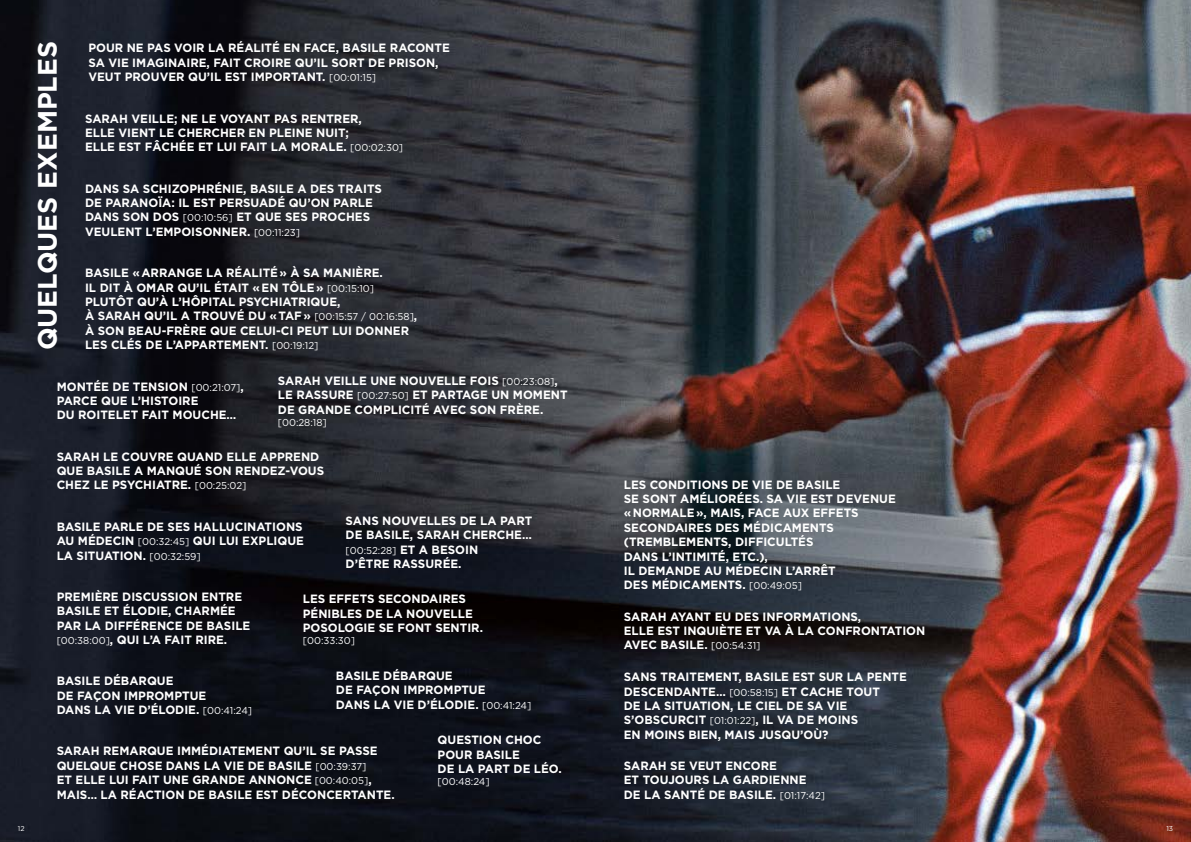
<style>
.page{position:relative;width:1191px;height:842px;background:#fff}
.page>*{position:absolute;margin:0;border:0;box-sizing:border-box;transform-origin:0 0}
.t1{font:700 26.6px "Gotham";color:#fff}
.t2{font:700 12px/14.4px "Gotham";color:#fff}
.t3{font:10px "Gotham";color:#fff}
.t4{font:7px "Gotham";color:#fff}
.s1{font-weight:400;font-size:10px}
.s2{font-weight:700;font-size:12px}
</style>
<div class="page">
<img style="left:0;top:0;width:1191px;height:842px">
<h1 class="t1" style="left:32px;top:350px;width:311px;rotate:-90deg">QUELQUES EXEMPLES</h1>
<p class="t2" style="left:88px;top:41px;width:363px">POUR NE PAS VOIR LA RÉALITÉ EN FACE, BASILE RACONTE<br>SA VIE IMAGINAIRE, FAIT CROIRE QU’IL SORT DE PRISON,<br>VEUT PROUVER QU’IL EST IMPORTANT. <span class="s1">[00:01:15]</span></p>
<p class="t2" style="left:85px;top:111px;width:320px">SARAH VEILLE; NE LE VOYANT PAS RENTRER,<br>ELLE VIENT LE CHERCHER EN PLEINE NUIT;<br>ELLE EST FÂCHÉE ET LUI FAIT LA MORALE. <span class="s1">[00:02:30]</span></p>
<p class="t2" style="left:85px;top:181px;width:298px">DANS SA SCHIZOPHRÉNIE, BASILE A DES TRAITS DE PARANOÏA: IL EST PERSUADÉ QU’ON PARLE DANS SON DOS <span class="s1">[00:10:56]</span> ET QUE SES PROCHES VEULENT L’EMPOISONNER. <span class="s1">[00:11:23]</span></p>
<p class="t2" style="left:85px;top:265px;width:334px">BASILE «ARRANGE LA RÉALITÉ» À SA MANIÈRE.<br>IL DIT À OMAR QU’IL ÉTAIT «EN TÔLE» <span class="s1">[00:15:10] </span>PLUTÔT QU’À L’HÔPITAL PSYCHIATRIQUE,<br>À SARAH QU’IL A TROUVÉ DU «TAF» <span class="s1">[00:15:57 / 00:16:58]</span>, À SON BEAU-FRÈRE QUE CELUI-CI PEUT LUI DONNER LES CLÉS DE L’APPARTEMENT. <span class="s1">[00:19:12]</span></p>
<p class="t2" style="left:278px;top:373px;width:291px">SARAH VEILLE UNE NOUVELLE FOIS <span class="s1">[00:23:08]</span>,<br>LE RASSURE <span class="s1">[00:27:50]</span> ET PARTAGE UN MOMENT<br>DE GRANDE COMPLICITÉ AVEC SON FRÈRE.</p>
<p class="t3" style="left:278px;top:417px;width:50px">[00:28:18]</p>
<p class="t2" style="left:57px;top:379px;width:189px">MONTÉE DE TENSION <span class="s1">[00:21:07]</span>,<br>PARCE QUE L’HISTOIRE<br>DU ROITELET FAIT MOUCHE…</p>
<p class="t2" style="left:57px;top:449px;width:269px">SARAH LE COUVRE QUAND ELLE APPREND<br>QUE BASILE A MANQUÉ SON RENDEZ-VOUS<br>CHEZ LE PSYCHIATRE. <span class="s1">[00:25:02]</span></p>
<p class="t2" style="left:57px;top:519px;width:249px;text-align:justify">BASILE PARLE DE SES HALLUCINATIONS AU MÉDECIN <span class="s1">[00:32:45]</span> QUI LUI EXPLIQUE LA SITUATION. <span class="s1">[00:32:59]</span></p>
<p class="t2" style="left:346px;top:513px;width:188px">SANS NOUVELLES DE LA PART<br>DE BASILE, SARAH CHERCHE…</p>
<p class="t3" style="left:346px;top:545px;width:134px">[00:52:28] <span class="s2">ET A BESOIN</span></p>
<p class="t2" style="left:346px;top:556px;width:117px">D’ÊTRE RASSURÉE.</p>
<p class="t2" style="left:57px;top:589px;width:195px">PREMIÈRE DISCUSSION ENTRE<br>BASILE ET ÉLODIE, CHARMÉE<br>PAR LA DIFFÉRENCE DE BASILE <span class="s1">[00:38:00]</span>, QUI L’A FAIT RIRE.</p>
<p class="t2" style="left:57px;top:674px;width:197px">BASILE DÉBARQUE<br>DE FAÇON IMPROMPTUE<br>DANS LA VIE D’ÉLODIE. <span class="s1">[00:41:24]</span></p>
<p class="t2" style="left:336px;top:668px;width:197px">BASILE DÉBARQUE<br>DE FAÇON IMPROMPTUE<br>DANS LA VIE D’ÉLODIE. <span class="s1">[00:41:24]</span></p>
<p class="t2" style="left:303px;top:591px;width:182px">LES EFFETS SECONDAIRES<br>PÉNIBLES DE LA NOUVELLE<br>POSOLOGIE SE FONT SENTIR.</p>
<p class="t3" style="left:303px;top:635px;width:54px">[00:33:30]</p>
<p class="t2" style="left:57px;top:744px;width:339px">SARAH REMARQUE IMMÉDIATEMENT QU’IL SE PASSE QUELQUE CHOSE DANS LA VIE DE BASILE <span class="s1">[00:39:37]<br></span>ET ELLE LUI FAIT UNE GRANDE ANNONCE <span class="s1">[00:40:05]</span>, MAIS… LA RÉACTION DE BASILE EST DÉCONCERTANTE.</p>
<p class="t2" style="left:437px;top:732px;width:126px">QUESTION CHOC<br>POUR BASILE<br>DE LA PART DE LÉO.</p>
<p class="t3" style="left:437px;top:776px;width:54px">[00:48:24]</p>
<p class="t2" style="left:624px;top:477px;width:273px">LES CONDITIONS DE VIE DE BASILE<br>SE SONT AMÉLIORÉES. SA VIE EST DEVENUE «NORMALE», MAIS, FACE AUX EFFETS<br>SECONDAIRES DES MÉDICAMENTS (TREMBLEMENTS, DIFFICULTÉS<br>DANS L’INTIMITÉ, ETC.),<br>IL DEMANDE AU MÉDECIN L’ARRÊT<br>DES MÉDICAMENTS. <span class="s1">[00:49:05]</span></p>
<p class="t2" style="left:624px;top:609px;width:303px">SARAH AYANT EU DES INFORMATIONS,<br>ELLE EST INQUIÈTE ET VA À LA CONFRONTATION<br>AVEC BASILE. <span class="s1">[00:54:31]</span></p>
<p class="t2" style="left:624px;top:669px;width:284px">SANS TRAITEMENT, BASILE EST SUR LA PENTE DESCENDANTE… <span class="s1">[00:58:15]</span> ET CACHE TOUT<br>DE LA SITUATION, LE CIEL DE SA VIE S’OBSCURCIT <span class="s1">[01:01:22]</span>, IL VA DE MOINS<br>EN MOINS BIEN, MAIS JUSQU’OÙ?</p>
<p class="t2" style="left:624px;top:758px;width:203px">SARAH SE VEUT ENCORE<br>ET TOUJOURS LA GARDIENNE<br>DE LA SANTÉ DE BASILE. <span class="s1">[01:17:42]</span></p>
<p class="t4" style="left:18px;top:824px;width:8px">12</p>
<p class="t4" style="left:1166px;top:824px;width:8px">13</p>
</div>
